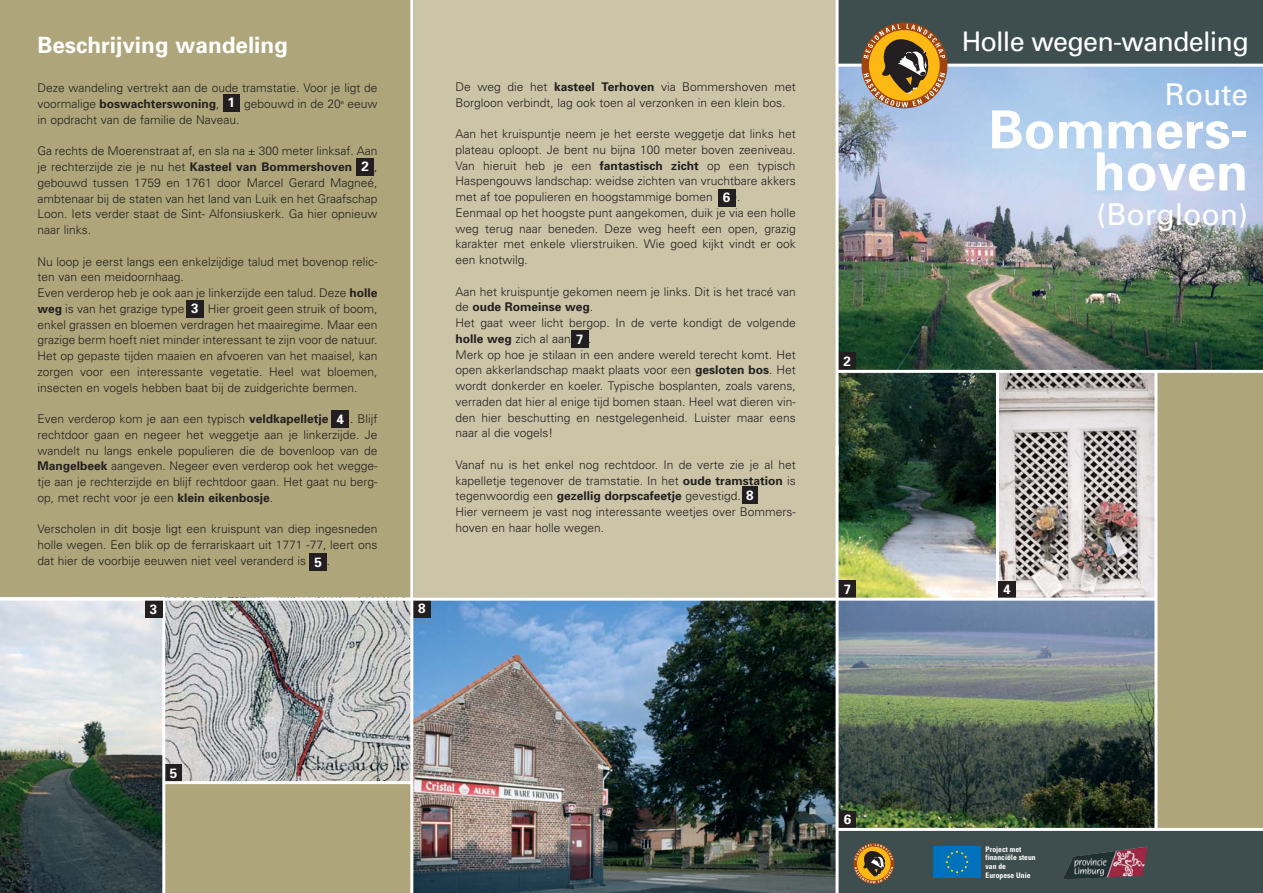
<style>
.page{position:relative;width:1263px;height:893px;background:#fff}
.page>*{position:absolute;margin:0;border:0;box-sizing:border-box;transform-origin:0 0}
.t1{font:700 52.5px/42px "Univers";color:#fff;text-align:right}
.t2{font:30px "Univers";color:#fff}
.t3{font:27px "Univers";letter-spacing:-.03em;color:#fff}
.t4{font:700 22.5px "Univers";color:#fff}
.t5{font:700 13.5px "Univers";color:#fff}
.t6{font:300 12px/15.8px "Univers";color:#231f20}
.t7{font:700 condensed 7.65px/8.7px "Univers";color:#fff}
.s1{font-weight:700}
</style>
<div class="page">
<div style="left:0;top:0;width:412px;height:893px;background:#aea57a"></div>
<div style="left:1157px;top:372px;width:105px;height:521px;background:#aea57a"></div>
<img style="left:999px;top:373px;width:155px;height:225px">
<img style="left:838px;top:373px;width:158px;height:225px">
<div style="left:412px;top:0;width:425px;height:615px;background:#cbc4a7"></div>
<div style="left:837px;top:0;width:425px;height:64px;background:#3e4e4f"></div>
<div style="left:332px;top:411px;width:17px;height:17px;background:#231f20"></div>
<div style="left:186px;top:300px;width:17px;height:17px;background:#231f20"></div>
<div style="left:357px;top:158px;width:17px;height:17px;background:#231f20"></div>
<div style="left:223px;top:94px;width:16px;height:17px;background:#231f20"></div>
<div style="left:310px;top:554px;width:17px;height:17px;background:#231f20"></div>
<img style="left:166px;top:601px;width:244px;height:180px">
<img style="left:838px;top:67px;width:424px;height:303px">
<div style="left:837px;top:829px;width:425px;height:64px;background:#3e4e4f"></div>
<div style="left:934px;top:847px;width:47px;height:31px;background:#0071bc"></div>
<svg style="left:945px;top:850px;width:23px;height:23px"></svg>
<img style="left:1063px;top:847px;width:85px;height:32px">
<div style="left:839px;top:353px;width:17px;height:17px;background:#231f20"></div>
<svg style="left:863px;top:24px;width:82px;height:83px;background:#a47e40"></svg>
<hr style="left:837px;top:370px;width:425px;height:3px;background:#fff">
<svg style="left:853px;top:843px;width:41px;height:41px"></svg>
<svg style="left:854px;top:844px;width:39px;height:39px;background:#9d7535"></svg>
<div style="left:718px;top:189px;width:17px;height:17px;background:#231f20"></div>
<div style="left:571px;top:331px;width:17px;height:17px;background:#231f20"></div>
<img style="left:0;top:601px;width:162px;height:292px">
<img style="left:413px;top:601px;width:422px;height:292px">
<div style="left:165px;top:764px;width:17px;height:17px;background:#231f20"></div>
<img style="left:838px;top:601px;width:316px;height:227px">
<div style="left:838px;top:811px;width:18px;height:17px;background:#231f20"></div>
<div style="left:742px;top:487px;width:16px;height:17px;background:#231f20"></div>
<div style="left:838px;top:581px;width:18px;height:17px;background:#231f20"></div>
<div style="left:998px;top:581px;width:18px;height:17px;background:#231f20"></div>
<hr style="left:162px;top:600px;width:3px;height:293px;background:#fff">
<hr style="left:164px;top:781px;width:248px;height:3px;background:#fff">
<div style="left:145px;top:601px;width:17px;height:17px;background:#231f20"></div>
<hr style="left:837px;top:828px;width:425px;height:3px;background:#fff">
<div style="left:413px;top:600px;width:18px;height:17px;background:#231f20"></div>
<hr style="left:0;top:598px;width:1157px;height:3px;background:#fff">
<hr style="left:835px;top:0;width:3px;height:893px;background:#fff">
<hr style="left:410px;top:0;width:3px;height:893px;background:#fff">
<h3 class="t4" style="left:37px;top:36px;width:252px">Beschrijving wandeling</h3>
<p class="t6" style="left:37px;top:81px;width:342px">Deze wandeling vertrekt aan de oude tramstatie. Voor je ligt de voormalige <span class="s1">boswachterswoning</span>,</p>
<p class="t5" style="left:228px;top:98px;width:9px">1</p>
<p class="t6" style="left:244px;top:97px;width:135px">gebouwd in de 20<sup>e</sup> eeuw</p>
<p class="t6" style="left:37px;top:113px;width:204px">in opdracht van de familie de Naveau.</p>
<p class="t6" style="left:37px;top:144px;width:342px;text-align:justify">Ga rechts de Moerenstraat af, en sla na ± 300 meter linksaf. Aan je rechterzijde zie je nu het <span class="s1">Kasteel van Bommershoven</span> (2), gebouwd tussen 1759 en 1761 door Marcel Gerard Magneé, ambtenaar bij de staten van het land van Luik en het Graafschap Loon. Iets verder staat de Sint- Alfonsiuskerk. Ga hier opnieuw naar links.</p>
<p class="t6" style="left:37px;top:255px;width:342px">Nu loop je eerst langs een enkelzijdige talud met bovenop relic&shy;ten van een meidoornhaag.<br>Even verderop heb je ook aan je linkerzijde een talud. Deze <span class="s1">holle weg</span> is van het grazige type (3). Hier groeit geen struik of boom, enkel grassen en bloemen verdragen het maairegime. Maar een grazige berm hoeft niet minder interessant te zijn voor de natuur.<br>Het op gepaste tijden maaien en afvoeren van het maaisel, kan zorgen voor een interessante vegetatie. Heel wat bloemen, insecten en vogels hebben baat bij de zuidgerichte bermen.</p>
<p class="t6" style="left:37px;top:412px;width:342px;text-align:justify">Even verderop kom je aan een typisch <span class="s1">veldkapelletje</span> (4) . Blijf rechtdoor gaan en negeer het weggetje aan je linkerzijde. Je wandelt nu langs enkele populieren die de bovenloop van de <span class="s1">Mangelbeek</span> aangeven. Negeer even verderop ook het wegge&shy;tje aan je rechterzijde en blijf rechtdoor gaan. Het gaat nu berg&shy;op, met recht voor je een <span class="s1">klein eikenbosje</span>.</p>
<p class="t6" style="left:37px;top:522px;width:342px;text-align:justify">Verscholen in dit bosje ligt een kruispunt van diep ingesneden holle wegen. Een blik op de ferrariskaart uit 1771 -77, leert ons dat hier de voorbije eeuwen niet veel veranderd is (6).</p>
<p class="t5" style="left:361px;top:162px;width:9px">2</p>
<p class="t5" style="left:191px;top:303px;width:9px">3</p>
<p class="t5" style="left:337px;top:414px;width:9px">4</p>
<p class="t5" style="left:314px;top:557px;width:9px">5</p>
<p class="t5" style="left:150px;top:604px;width:9px">3</p>
<p class="t5" style="left:418px;top:604px;width:9px">8</p>
<p class="t6" style="left:455px;top:80px;width:342px">De weg die het <span class="s1">kasteel Terhoven</span> via Bommershoven met<br>Borgloon verbindt, lag ook toen al verzonken in een klein bos.</p>
<p class="t6" style="left:455px;top:127px;width:342px">Aan het kruispuntje neem je het eerste weggetje dat links het plateau oploopt. Je bent nu bijna 100 meter boven zeeniveau.<br>Van hieruit heb je een <span class="s1">fantastisch zicht</span> op een typisch Haspengouws landschap: weidse zichten van vruchtbare akkers met af toe populieren en hoogstammige bomen (6).<br>Eenmaal op het hoogste punt aangekomen, duik je via een holle weg terug naar beneden. Deze weg heeft een open, grazig karakter met enkele vlierstruiken. Wie goed kijkt vindt er ook een knotwilg.</p>
<p class="t6" style="left:455px;top:285px;width:342px">Aan het kruispuntje gekomen neem je links. Dit is het tracé van de <span class="s1">oude Romeinse weg</span>.<br>Het gaat weer licht bergop. In de verte kondigt de volgende <span class="s1">holle weg</span> zich al aan (7.<br>Merk op hoe je stilaan in een andere wereld terecht komt. Het open akkerlandschap maakt plaats voor een <span class="s1">gesloten bos</span>. Het wordt donkerder en koeler. Typische bosplanten, zoals varens, verraden dat hier al enige tijd bomen staan. Heel wat dieren vin&shy;den hier beschutting en nestgelegenheid. Luister maar eens naar al die vogels!</p>
<p class="t6" style="left:455px;top:458px;width:342px">Vanaf nu is het enkel nog rechtdoor. In de verte zie je al het kapelletje tegenover de tramstatie. In het <span class="s1">oude tramstation</span> is tegenwoordig een <span class="s1">gezellig dorpscafeetje</span> gevestigd.<br>Hier verneem je vast nog interessante weetjes over Bommers&shy;hoven en haar holle wegen.</p>
<p class="t5" style="left:723px;top:193px;width:9px">6</p>
<p class="t5" style="left:576px;top:334px;width:9px">7</p>
<p class="t5" style="left:746px;top:490px;width:9px">8</p>
<h3 class="t3" style="left:962px;top:32px;width:289px">Holle wegen-wandeling</h3>
<p class="t5" style="left:843px;top:356px;width:9px">2</p>
<h2 class="t2" style="left:1165px;top:83px;width:85px">Route</h2>
<h1 class="t1" style="left:988px;top:113px;width:261px">Bommers&shy;hoven</h1>
<h2 class="t2" style="left:1096px;top:203px;width:153px">(Borgloon)</h2>
<p class="t5" style="left:844px;top:584px;width:9px">7</p>
<p class="t5" style="left:1003px;top:585px;width:9px">4</p>
<p class="t5" style="left:170px;top:768px;width:9px">5</p>
<p class="t5" style="left:844px;top:815px;width:9px">6</p>
<p class="t7" style="left:985px;top:845px;width:52px">Project met financiële steun van de<br>Europese Unie</p>
</div>
